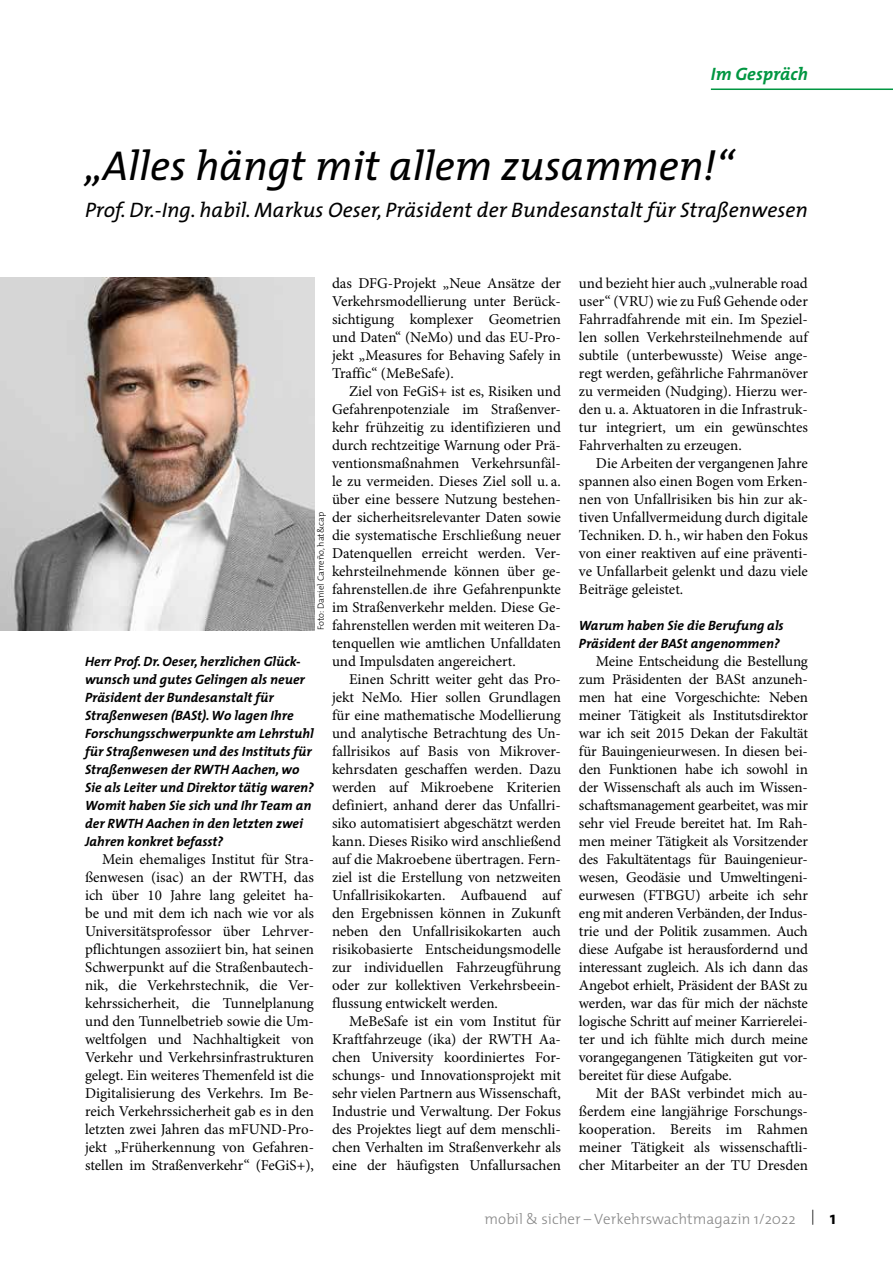
<style>
.page{position:relative;width:893px;height:1263px;background:#fff}
.page>*{position:absolute;margin:0;border:0;box-sizing:border-box;transform-origin:0 0}
.t1{font:italic 42px "The Mix";color:#000}
.t2{font:italic 21px "The Mix";color:#000}
.t3{font:italic 700 18px "The Mix";color:#009641}
.t4{font:15px/18px "Minion Pro";letter-spacing:-.005em;color:#000;text-align:justify}
.t5{font:300 15px "The Mix";color:#878787}
.t6{font:italic 700 13.5px/18px "The Mix";color:#000}
.t7{font:300 9px "The Mix";color:#000}
.s1{font-weight:700;font-size:18px;color:#000}
</style>
<div class="page">
<hr style="left:711px;top:89px;width:182px;height:1px;background:#009641">
<img style="left:0;top:277px;width:314px;height:353px">
<p class="t3" style="left:711px;top:59px;width:99px">Im Gespräch</p>
<h1 class="t1" style="left:85px;top:131px;width:650px">„Alles hängt mit allem zusammen!“</h1>
<h2 class="t2" style="left:85px;top:193px;width:724px">Prof. Dr.-Ing. habil. Markus Oeser, Präsident der Bundesanstalt für Straßenwesen</h2>
<p class="t4" style="left:332px;top:275px;width:230px">das DFG-Projekt „Neue Ansätze der Verkehrsmodellierung unter Berück&shy;sichtigung komplexer Geometrien und Daten“ (NeMo) und das EU-Pro&shy;jekt „Measures for Behaving Safely in Traffic“ (MeBeSafe).</p>
<p class="t4" style="left:332px;top:383px;width:230px;text-indent:17px">Ziel von FeGiS+ ist es, Risiken und Gefahrenpotenziale im Straßenver&shy;kehr frühzeitig zu identifizieren und durch rechtzeitige Warnung oder Prä&shy;ventionsmaßnahmen Verkehrsunfäl&shy;le zu vermeiden. Dieses Ziel soll u. a. über eine bessere Nutzung bestehen&shy;der sicherheitsrelevanter Daten sowie die systematische Erschließung neuer Datenquellen erreicht werden. Ver&shy;kehrsteilnehmende können über ge&shy;fahrenstellen.de ihre Gefahrenpunkte im Straßenverkehr melden. Diese Ge&shy;fahrenstellen werden mit weiteren Da&shy;tenquellen wie amtlichen Unfalldaten und Impulsdaten angereichert.</p>
<p class="t4" style="left:332px;top:671px;width:230px;text-indent:17px">Einen Schritt weiter geht das Pro&shy;jekt NeMo. Hier sollen Grundlagen für eine mathematische Modellierung und analytische Betrachtung des Un&shy;fallrisikos auf Basis von Mikrover&shy;kehrsdaten geschaffen werden. Dazu werden auf Mikroebene Kriterien definiert, anhand derer das Unfallri&shy;siko automatisiert abgeschätzt werden kann. Dieses Risiko wird anschließend auf die Makroebene übertragen. Fern&shy;ziel ist die Erstellung von netzweiten Unfallrisikokarten. Aufbauend auf den Ergebnissen können in Zukunft neben den Unfallrisikokarten auch risikobasierte Entscheidungsmodelle zur individuellen Fahrzeugführung oder zur kollektiven Verkehrsbeein&shy;flussung entwickelt werden.</p>
<p class="t4" style="left:332px;top:1013px;width:230px;text-indent:17px">MeBeSafe ist ein vom Institut für Kraftfahrzeuge (ika) der RWTH Aa&shy;chen University koordiniertes For&shy;schungs- und Innovationsprojekt mit sehr vielen Partnern aus Wissenschaft, Industrie und Verwaltung. Der Fokus des Projektes liegt auf dem menschli&shy;chen Verhalten im Straßenverkehr als eine der häufigsten Unfallursachen</p>
<p class="t7" style="left:313px;top:630px;width:119px;rotate:-90deg">Foto: Daniel Carreño, hat&amp;cap</p>
<p class="t6" style="left:85px;top:652px;width:230px">Herr Prof. Dr. Oeser, herzlichen Glück&shy;wunsch und gutes Gelingen als neuer Präsident der Bundesanstalt für Straßenwesen (BASt). Wo lagen Ihre Forschungsschwerpunkte am Lehrstuhl für Straßenwesen und des Instituts für Straßenwesen der RWTH Aachen, wo Sie als Leiter und Direktor tätig waren?<br>Womit haben Sie sich und Ihr Team an der RWTH Aachen in den letzten zwei Jahren konkret befasst?</p>
<p class="t4" style="left:85px;top:851px;width:230px;text-indent:17px">Mein ehemaliges Institut für Stra&shy;ßenwesen (isac) an der RWTH, das ich über 10 Jahre lang geleitet ha&shy;be und mit dem ich nach wie vor als Universitätsprofessor über Lehrver&shy;pflichtungen assoziiert bin, hat seinen Schwerpunkt auf die Straßenbautech&shy;nik, die Verkehrstechnik, die Ver&shy;kehrssicherheit, die Tunnelplanung und den Tunnelbetrieb sowie die Um&shy;weltfolgen und Nachhaltigkeit von Verkehr und Verkehrsinfrastrukturen gelegt. Ein weiteres Themenfeld ist die Digitalisierung des Verkehrs. Im Be&shy;reich Verkehrssicherheit gab es in den letzten zwei Jahren das mFUND-Pro&shy;jekt „Früherkennung von Gefahren&shy;stellen im Straßenverkehr“ (FeGiS+),</p>
<p class="t4" style="left:579px;top:275px;width:230px">und bezieht hier auch „vulnerable road user“ (VRU) wie zu Fuß Gehende oder Fahrradfahrende mit ein. Im Speziel&shy;len sollen Verkehrsteilnehmende auf subtile (unterbewusste) Weise ange&shy;regt werden, gefährliche Fahrmanöver zu vermeiden (Nudging). Hierzu wer&shy;den u. a. Aktuatoren in die Infrastruk&shy;tur integriert, um ein gewünschtes Fahrverhalten zu erzeugen.</p>
<p class="t4" style="left:579px;top:455px;width:230px;text-indent:17px">Die Arbeiten der vergangenen Jahre spannen also einen Bogen vom Erken&shy;nen von Unfallrisiken bis hin zur ak&shy;tiven Unfallvermeidung durch digitale Techniken. D. h., wir haben den Fokus von einer reaktiven auf eine präventi&shy;ve Unfallarbeit gelenkt und dazu viele Beiträge geleistet.</p>
<p class="t6" style="left:579px;top:616px;width:206px">Warum haben Sie die Berufung als<br>Präsident der BASt angenommen?</p>
<p class="t4" style="left:579px;top:653px;width:230px;text-indent:17px">Meine Entscheidung die Bestellung zum Präsidenten der BASt anzuneh&shy;men hat eine Vorgeschichte: Neben meiner Tätigkeit als Institutsdirektor war ich seit 2015 Dekan der Fakultät für Bauingenieurwesen. In diesen bei&shy;den Funktionen habe ich sowohl in der Wissenschaft als auch im Wissen&shy;schaftsmanagement gearbeitet, was mir sehr viel Freude bereitet hat. Im Rah&shy;men meiner Tätigkeit als Vorsitzender des Fakultätentags für Bauingenieur&shy;wesen, Geodäsie und Umweltingeni&shy;eurwesen (FTBGU) arbeite ich sehr eng mit anderen Verbänden, der Indus&shy;trie und der Politik zusammen. Auch diese Aufgabe ist herausfordernd und interessant zugleich. Als ich dann das Angebot erhielt, Präsident der BASt zu werden, war das für mich der nächste logische Schritt auf meiner Karrierelei&shy;ter und ich fühlte mich durch meine vorangegangenen Tätigkeiten gut vor&shy;bereitet für diese Aufgabe.</p>
<p class="t4" style="left:579px;top:1085px;width:230px;text-indent:17px">Mit der BASt verbindet mich au&shy;ßerdem eine langjährige Forschungs&shy;kooperation. Bereits im Rahmen meiner Tätigkeit als wissenschaftli&shy;cher Mitarbeiter an der TU Dresden</p>
<p class="t5" style="left:485px;top:1207px;width:353px">mobil &amp; sicher – Verkehrswachtmagazin 1/2022 <sup>|</sup> <span class="s1">1</span></p>
</div>
